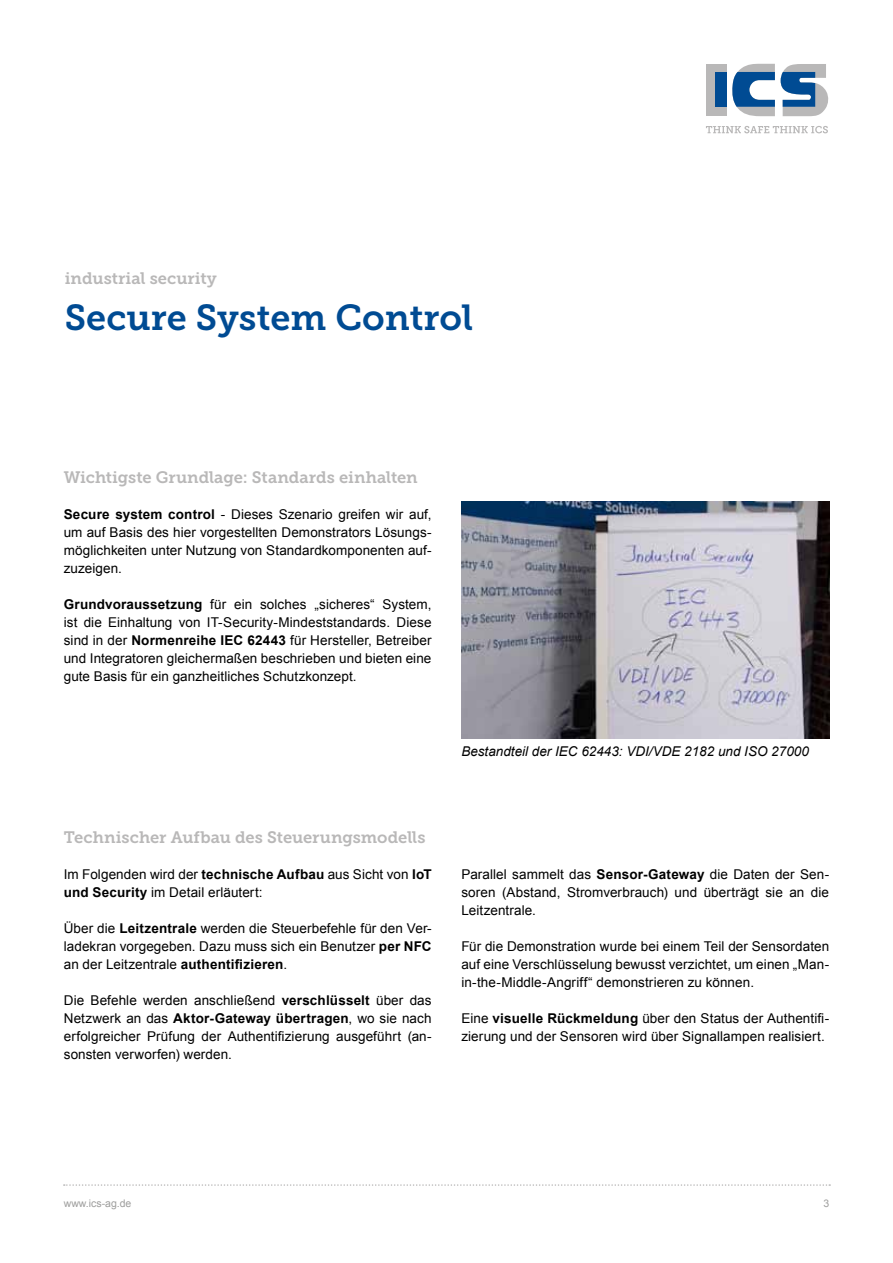
<style>
.page{position:relative;width:893px;height:1263px;background:#fff}
.page>*{position:absolute;margin:0;border:0;box-sizing:border-box;transform-origin:0 0}
.t1{font:36px "Museo Slab 700";color:#004b93}
.t2{font:16.5px "Museo Slab 700";color:#b9b8b8}
.t3{font:13.5px/18px "Arial";letter-spacing:.005em;color:#000;text-align:justify}
.t4{font:italic 13.5px "Arial";color:#000}
.t5{font:10.5px "Arial";color:#9d9d9c}
.s1{font-weight:700}
</style>
<div class="page">
<div style="left:706px;top:64px;width:20px;height:51px;background:#b9b8b8"></div>
<svg style="left:732px;top:64px;width:43px;height:52px"></svg>
<div style="left:715px;top:72px;width:11px;height:35px;background:#004b93"></div>
<svg style="left:781px;top:64px;width:48px;height:52px"></svg>
<svg style="left:706px;top:126px;width:122px;height:7px"></svg>
<svg style="left:64px;top:1184px;width:766px;height:2px"></svg>
<img style="left:461px;top:502px;width:368px;height:236px">
<p class="t2" style="left:65px;top:269px;width:153px">industrial security</p>
<h1 class="t1" style="left:65px;top:297px;width:410px">Secure System Control</h1>
<p class="t2" style="left:64px;top:468px;width:355px">Wichtigste Grundlage: Standards einhalten</p>
<p class="t3" style="left:64px;top:505px;width:369px"><span class="s1">Secure system control</span> - Dieses Szenario greifen wir auf, um auf Basis des hier vorgestellten Demonstrators Lösungs&shy;möglichkeiten unter Nutzung von Standardkomponenten auf&shy;zuzeigen.</p>
<p class="t3" style="left:64px;top:595px;width:369px"><span class="s1">Grundvoraussetzung</span> für ein solches „sicheres“ System, ist die Einhaltung von IT-Security-Mindeststandards. Diese sind in der <span class="s1">Normenreihe IEC 62443</span> für Hersteller, Betreiber und Integratoren gleichermaßen beschrieben und bieten eine gute Basis für ein ganzheitliches Schutzkonzept.</p>
<p class="t2" style="left:64px;top:828px;width:363px">Technischer Aufbau des Steuerungsmodells</p>
<p class="t3" style="left:64px;top:865px;width:369px">Im Folgenden wird der <span class="s1">technische Aufbau</span> aus Sicht von <span class="s1">IoT und Security</span> im Detail erläutert:</p>
<p class="t3" style="left:64px;top:919px;width:369px">Über die <span class="s1">Leitzentrale</span> werden die Steuerbefehle für den Ver&shy;ladekran vorgegeben. Dazu muss sich ein Benutzer <span class="s1">per NFC </span>an der Leitzentrale <span class="s1">authentifizieren</span>.</p>
<p class="t3" style="left:64px;top:991px;width:369px">Die Befehle werden anschließend <span class="s1">verschlüsselt</span> über das Netzwerk an das <span class="s1">Aktor-Gateway übertragen</span>, wo sie nach erfolgreicher Prüfung der Authentifizierung ausgeführt (an&shy;sonsten verworfen) werden.</p>
<p class="t4" style="left:461px;top:743px;width:349px">Bestandteil der IEC 62443: VDI/VDE 2182 und ISO 27000</p>
<p class="t3" style="left:461px;top:865px;width:369px">Parallel sammelt das <span class="s1">Sensor-Gateway</span> die Daten der Sen&shy;soren (Abstand, Stromverbrauch) und überträgt sie an die Leitzentrale.</p>
<p class="t3" style="left:461px;top:937px;width:369px">Für die Demonstration wurde bei einem Teil der Sensordaten auf eine Verschlüsselung bewusst verzichtet, um einen „Man&shy;in-the-Middle-Angriff“ demonstrieren zu können.</p>
<p class="t3" style="left:461px;top:1009px;width:369px">Eine <span class="s1">visuelle Rückmeldung</span> über den Status der Authentifi&shy;zierung und der Sensoren wird über Signallampen realisiert.</p>
<p class="t5" style="left:64px;top:1196px;width:69px">www.ics-ag.de</p>
<p class="t5" style="left:823px;top:1196px;width:7px">3</p>
</div>
